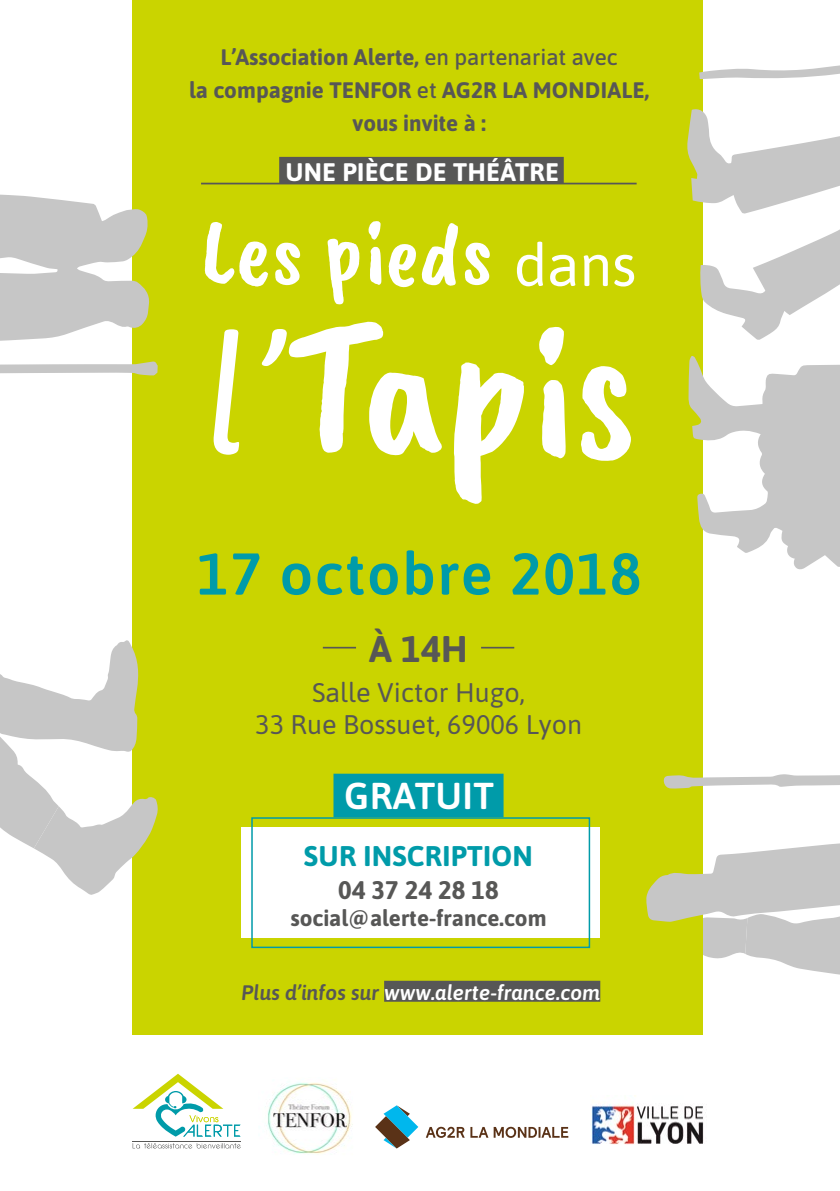
<style>
.page{position:relative;width:840px;height:1191px;background:#fff}
.page>*{position:absolute;margin:0;border:0;box-sizing:border-box;transform-origin:0 0}
.t1{font:194.4px "Caveat Brush";color:#fff}
.t2{font:94.4px "Caveat Brush";color:#fff}
.t3{font:600 58.8px "Asap";letter-spacing:.03em;color:#009ba9}
.t4{font:600 37.4px "Asap";letter-spacing:.01em;color:#fff}
.t5{font:700 37px "Asap";color:#575756}
.t6{font:700 28.4px "Asap";letter-spacing:.01em;color:#009ba9}
.t7{font:27px/32.4px "Asap";color:#575756;text-align:center}
.t8{font:700 25.4px "Asap";letter-spacing:.01em;color:#fff}
.t9{font:700 25.4px "Asap";color:#575756}
.t10{font:700 22.4px/33px "Asap";color:#575756;text-align:center}
.t11{font:italic 600 21px "Asap";color:#fff}
.s1{font-weight:500}
.s2{font-family:"Asap";font-size:59px}
.s3{font-family:"Asap";font-style:italic;font-size:165.4px}
.s4{color:#575756}
</style>
<div class="page">
<div style="left:132px;top:0;width:570px;height:1034px;background:#cad400"></div>
<div style="left:335px;top:775px;width:166px;height:40px;background:#009ba9"></div>
<div style="left:333px;top:773px;width:170px;height:44px;border:3px solid #009ba9"></div>
<div style="left:384px;top:980px;width:216px;height:21px;background:#575756"></div>
<hr style="left:481px;top:647px;width:33px;height:1px;background:#575756">
<hr style="left:322px;top:647px;width:34px;height:1px;background:#575756">
<div style="left:241px;top:827px;width:359px;height:110px;background:#fff"></div>
<div style="left:251px;top:817px;width:339px;height:131px;border:1px solid #009ba9"></div>
<svg style="left:646px;top:744px;width:193px;height:291px"></svg>
<svg style="left:0;top:194px;width:158px;height:182px;fill:#c6c6c6"></svg>
<svg style="left:687px;top:13px;width:152px;height:557px"></svg>
<svg style="left:0;top:640px;width:158px;height:255px"></svg>
<hr style="left:201px;top:183px;width:435px;height:1px;background:#575756">
<div style="left:279px;top:157px;width:284px;height:27px;background:#575756"></div>
<hr style="left:132px;top:1141px;width:109px;height:1px;background:#575756">
<svg style="left:132px;top:1073px;width:108px;height:63px"></svg>
<svg style="left:132px;top:1143px;width:109px;height:5px"></svg>
<img style="left:267px;top:1082px;width:86px;height:72px">
<img style="left:591px;top:1095px;width:113px;height:50px">
<svg style="left:375px;top:1105px;width:43px;height:43px"></svg>
<svg style="left:470px;top:1126px;width:98px;height:11px"></svg>
<svg style="left:426px;top:1126px;width:38px;height:11px"></svg>
<p class="t10" style="left:189px;top:40px;width:461px">L’Association Alerte, <span class="s1">en partenariat avec<br></span>la compagnie TENFOR <span class="s1">et</span> AG2R LA MONDIALE, vous invite à :</p>
<p class="t8" style="left:285px;top:154px;width:275px">UNE PIÈCE DE THÉÂTRE</p>
<h2 class="t2" style="left:201px;top:198px;width:437px">Les pieds <span class="s2">dans</span></h2>
<h1 class="t1" style="left:201px;top:279px;width:437px"><span class="s3">l’</span>Tapis</h1>
<h3 class="t3" style="left:197px;top:532px;width:445px">17 octobre 2018</h3>
<h3 class="t5" style="left:369px;top:622px;width:100px">À 14H</h3>
<p class="t7" style="left:255px;top:675px;width:328px">Salle Victor Hugo,<br>33 Rue Bossuet, 69006 Lyon</p>
<h3 class="t4" style="left:344px;top:769px;width:151px">GRATUIT</h3>
<p class="t6" style="left:304px;top:835px;width:230px">SUR INSCRIPTION</p>
<p class="t9" style="left:338px;top:872px;width:162px">04 37 24 28 18</p>
<p class="t10" style="left:290px;top:901px;width:258px">social@alerte-france.com</p>
<p class="t11" style="left:241px;top:978px;width:360px"><span class="s4">Plus d’infos sur</span> www.alerte-france.com</p>
</div>
